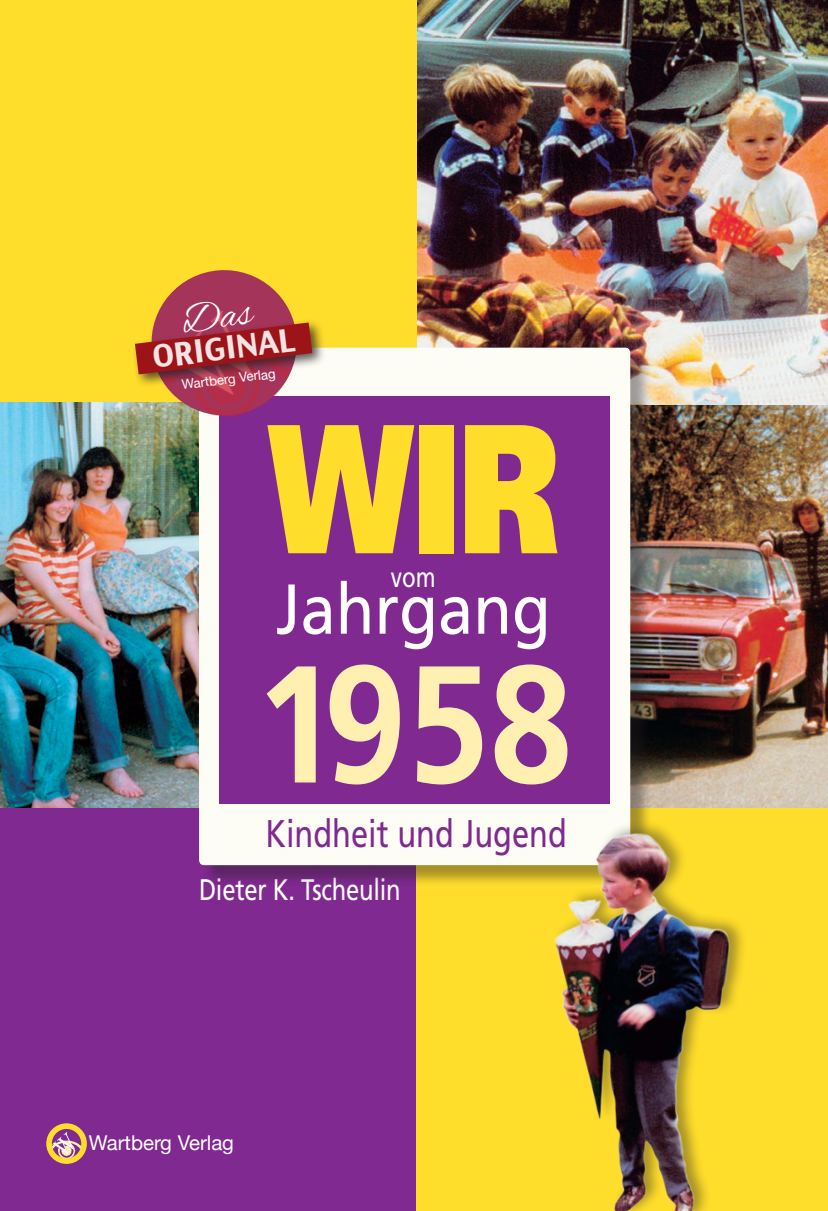
<style>
.page{position:relative;width:828px;height:1211px;background:#fff}
.page>*{position:absolute;margin:0;border:0;box-sizing:border-box;transform-origin:0 0}
.t1{font:900 183.4px "Frutiger";color:#ffdd2b;scale:.7 1}
.t2{font:700 166.25px "Frutiger";color:#fff0b2;scale:.9 1}
.t3{font:70.52px "Frutiger";color:#fff;scale:.9 1}
.t4{font:38.5px "Frutiger";color:#802990;scale:.8 1}
.t5{font:30.8px "Charcoal CY";color:#fff}
.t6{font:29.75px "Frutiger";letter-spacing:-.01em;color:#fff;scale:.8 1}
.t7{font:28.35px "Frutiger";color:#fff;scale:.79 1}
.t8{font:20.47px "Helvetica Neue";color:#fff}
.t9{font:13.3px "Helvetica Neue";color:#fff}
</style>
<div class="page">
<img style="left:652px;top:404px;width:175px;height:404px">
<img style="left:416px;top:0;width:411px;height:404px">
<img style="left:0;top:401px;width:199px;height:407px">
<div style="left:0;top:0;width:416px;height:401px;background:#ffdd2b"></div>
<div style="left:0;top:808px;width:419px;height:402px;background:#802990"></div>
<div style="left:416px;top:808px;width:411px;height:402px;background:#ffdd2b"></div>
<div style="left:202px;top:350px;width:450px;height:537px;background:#231f20;opacity:.4"></div>
<div style="left:199px;top:348px;width:431px;height:517px;background:#fefdf5;border-radius:5px"></div>
<div style="left:219px;top:396px;width:391px;height:407px;background:#802990"></div>
<img style="left:46px;top:1138px;width:41px;height:25px">
<div style="left:46px;top:1123px;width:41px;height:40px;border:6px solid #ffdd2b;border-radius:50%"></div>
<img style="left:48px;top:1123px;width:31px;height:33px">
<div style="left:131px;top:318px;width:195px;height:70px;background:#231f20;opacity:.75"></div>
<img style="left:495px;top:810px;width:248px;height:400px">
<svg style="left:135px;top:270px;width:177px;height:148px"></svg>
<p class="t5" style="left:150px;top:337px;width:144px;rotate:-7deg">ORIGINAL</p>
<p class="t9" style="left:181px;top:375px;width:96px;rotate:-7deg">Wartberg Verlag</p>
<p class="t1" style="left:269px;top:377px;width:416px">WIR</p>
<p class="t7" style="left:391px;top:560px;width:58px">vom</p>
<p class="t3" style="left:276px;top:567px;width:307px">Jahrgang</p>
<p class="t2" style="left:255px;top:627px;width:354px">1958</p>
<p class="t4" style="left:265px;top:811px;width:378px">Kindheit und Jugend</p>
<p class="t6" style="left:199px;top:872px;width:254px">Dieter K. Tscheulin</p>
<p class="t8" style="left:89px;top:1128px;width:147px">Wartberg Verlag</p>
</div>
